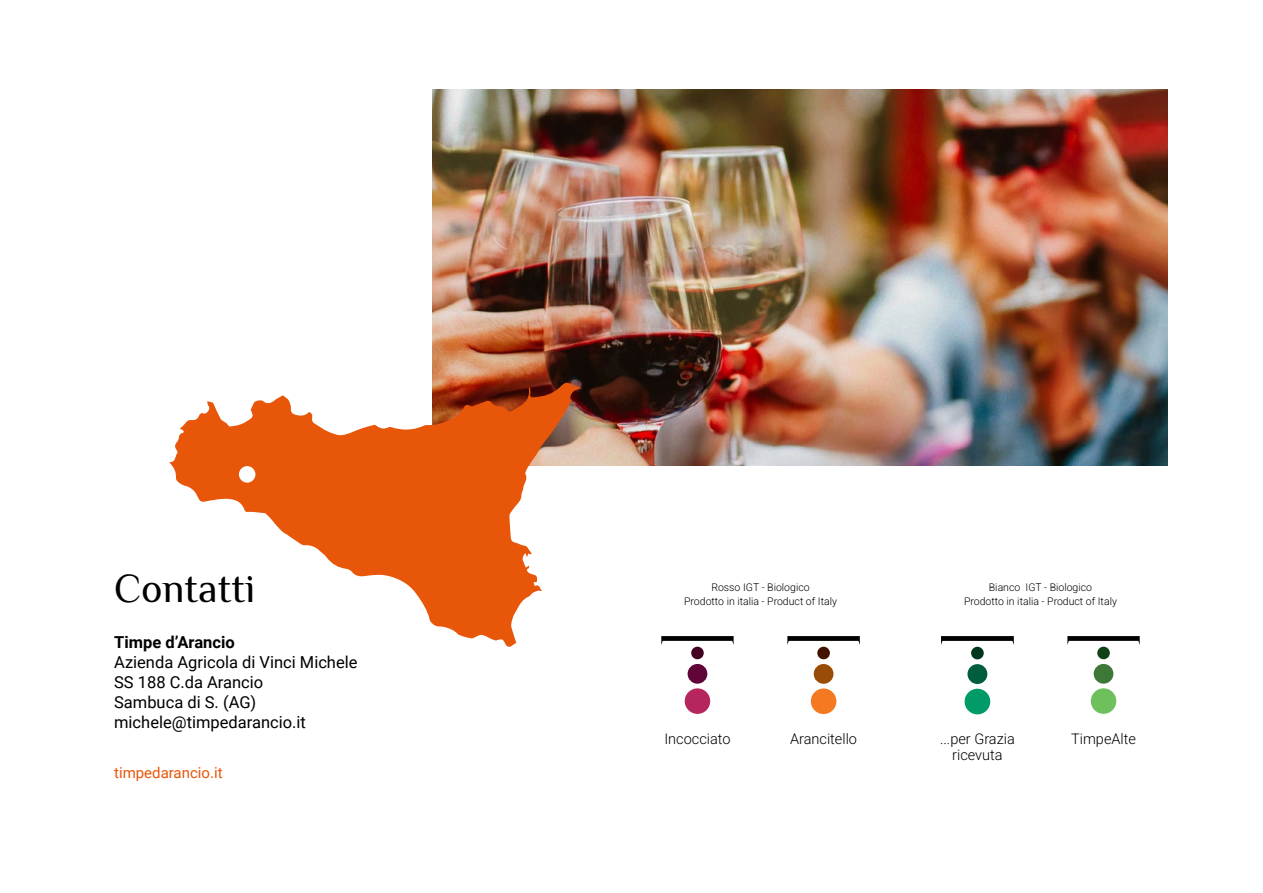
<style>
.page{position:relative;width:1263px;height:893px;background:#fff}
.page>*{position:absolute;margin:0;border:0;box-sizing:border-box;transform-origin:0 0}
.t1{font:40.5px "Philosopher";color:#000}
.t2{font:16.5px/19.8px "Roboto";color:#000}
.t3{font:700 16.5px "Roboto";color:#000}
.t4{font:15px "Roboto";color:#e75609}
.t5{font:300 14.55px/15.9px "Roboto";color:#000;text-align:center}
.t6{font:300 10.5px/13.5px "Roboto";color:#000;text-align:center}
</style>
<div class="page">
<img style="left:433px;top:90px;width:734px;height:376px">
<svg style="left:169px;top:381px;width:413px;height:266px;fill:#e7560d"></svg>
<div style="left:239px;top:466px;width:16px;height:17px;background:#fff;border-radius:50%"></div>
<div style="left:817px;top:647px;width:13px;height:12px;background:#431300;border-radius:50%"></div>
<div style="left:814px;top:664px;width:19px;height:20px;background:#994b08;border-radius:50%"></div>
<div style="left:811px;top:688px;width:25px;height:26px;background:#f47920;border-radius:50%"></div>
<svg style="left:787px;top:636px;width:73px;height:9px"></svg>
<div style="left:691px;top:647px;width:13px;height:12px;background:#440020;border-radius:50%"></div>
<div style="left:688px;top:664px;width:19px;height:20px;background:#610437;border-radius:50%"></div>
<div style="left:685px;top:688px;width:25px;height:26px;background:#b7255e;border-radius:50%"></div>
<svg style="left:661px;top:636px;width:73px;height:9px"></svg>
<div style="left:971px;top:647px;width:13px;height:12px;background:#00361d;border-radius:50%"></div>
<div style="left:967px;top:664px;width:20px;height:20px;background:#005e3d;border-radius:50%"></div>
<div style="left:964px;top:689px;width:26px;height:25px;background:#009b69;border-radius:50%"></div>
<svg style="left:941px;top:636px;width:73px;height:9px"></svg>
<div style="left:1097px;top:647px;width:13px;height:12px;background:#104215;border-radius:50%"></div>
<div style="left:1094px;top:664px;width:19px;height:20px;background:#3d7838;border-radius:50%"></div>
<div style="left:1091px;top:688px;width:25px;height:26px;background:#6ec05d;border-radius:50%"></div>
<svg style="left:1067px;top:636px;width:73px;height:9px"></svg>
<h1 class="t1" style="left:114px;top:562px;width:142px">Contatti</h1>
<h2 class="t3" style="left:114px;top:631px;width:122px">Timpe d’Arancio</h2>
<h2 class="t2" style="left:114px;top:652px;width:245px">Azienda Agricola di Vinci Michele<br>SS 188 C.da Arancio<br>Sambuca di S. (AG) michele@timpedarancio.it</h2>
<h3 class="t4" style="left:114px;top:762px;width:110px">timpedarancio.it</h3>
<p class="t6" style="left:684px;top:580px;width:154px">Rosso IGT - Biologico<br>Prodotto in italia - Product of Italy</p>
<p class="t6" style="left:964px;top:580px;width:154px">Bianco IGT - Biologico<br>Prodotto in italia - Product of Italy</p>
<h3 class="t5" style="left:664px;top:730px;width:68px">Incocciato</h3>
<h3 class="t5" style="left:790px;top:730px;width:68px">Arancitello</h3>
<h3 class="t5" style="left:940px;top:730px;width:76px">...per Grazia ricevuta</h3>
<h3 class="t5" style="left:1071px;top:730px;width:66px">TimpeAlte</h3>
</div>
